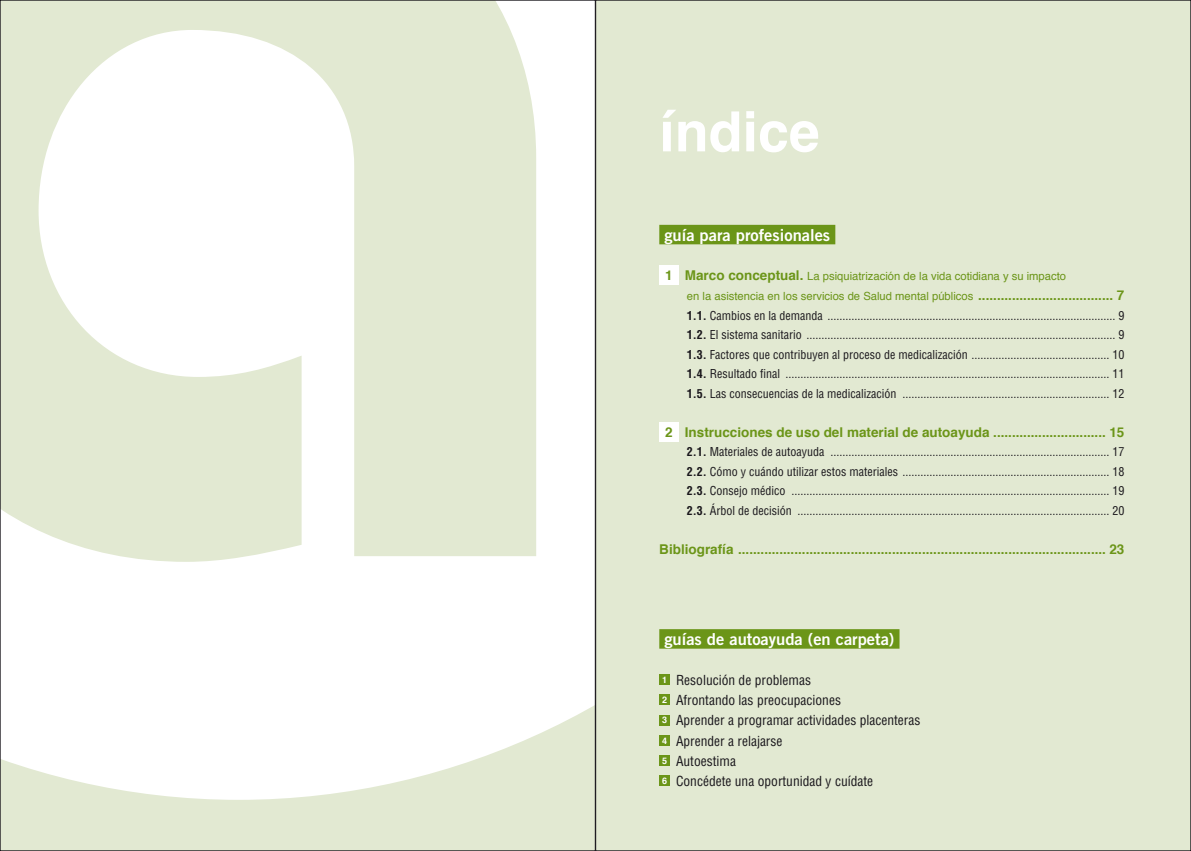
<style>
.page{position:relative;width:1191px;height:851px;background:#fff}
.page>*{position:absolute;margin:0;border:0;box-sizing:border-box;transform-origin:0 0}
.t1{font:700 55.5px "Helvetica";color:#fff}
.t2{font:16.5px "Trade Gothic Bold Two";color:#fff}
.t3{font:700 13.5px "Helvetica";color:#6b9518}
.t4{font:condensed 13.5px/20.2px "Helvetica";color:#1a171c}
.t5{font:condensed 12px/19.5px "Helvetica";color:#1a171c;text-align:justify}
.t6{font:11.25px/19.5px "Helvetica";color:#6b9518}
.s1{font-weight:700;font-size:13.5px}
.s2{font-weight:700}
.s3{font-weight:700;font-stretch:normal;font-size:9px;color:#fff}
</style>
<div class="page">
<div style="left:595px;top:0;width:596px;height:850px;background:#e2e9d2"></div>
<div style="left:659px;top:225px;width:176px;height:19px;background:#6b9518"></div>
<div style="left:659px;top:629px;width:240px;height:19px;background:#6b9518"></div>
<div style="left:659px;top:266px;width:19px;height:19px;background:#fff"></div>
<div style="left:659px;top:422px;width:19px;height:19px;background:#fff"></div>
<div style="left:659px;top:674px;width:11px;height:10px;background:#6b9518"></div>
<div style="left:659px;top:694px;width:11px;height:11px;background:#6b9518"></div>
<div style="left:659px;top:714px;width:11px;height:11px;background:#6b9518"></div>
<div style="left:659px;top:734px;width:11px;height:11px;background:#6b9518"></div>
<div style="left:659px;top:755px;width:11px;height:10px;background:#6b9518"></div>
<div style="left:659px;top:775px;width:11px;height:11px;background:#6b9518"></div>
<svg style="left:2px;top:561px;width:591px;height:287px"></svg>
<svg style="left:2px;top:2px;width:534px;height:559px;fill:#e2e9d2"></svg>
<h1 class="t1" style="left:659px;top:87px;width:162px">índice</h1>
<h2 class="t2" style="left:664px;top:224px;width:167px">guía para profesionales</h2>
<p class="t6" style="left:687px;top:267px;width:439px;text-indent:-22px"><span class="s1">1 Marco conceptual.</span> La psiquiatrización de la vida cotidiana y su impacto<br>en la asistencia en los servicios de Salud mental públicos <span class="s1">.................................... 7</span></p>
<p class="t5" style="left:687px;top:305px;width:439px"><span class="s2">1.1.</span> Cambios en la demanda ................................................................................................ 9<br><span class="s2">1.2.</span> El sistema sanitario ....................................................................................................... 9<br><span class="s2">1.3.</span> Factores que contribuyen al proceso de medicalización .............................................. 10<br><span class="s2">1.4.</span> Resultado final ............................................................................................................ 11<br><span class="s2">1.5.</span> Las consecuencias de la medicalización ..................................................................... 12</p>
<p class="t3" style="left:665px;top:421px;width:461px">2 Instrucciones de uso del material de autoayuda .............................. 15</p>
<p class="t5" style="left:687px;top:442px;width:439px"><span class="s2">2.1.</span> Materiales de autoayuda ............................................................................................. 17<br><span class="s2">2.2.</span> Cómo y cuándo utilizar estos materiales ..................................................................... 18<br><span class="s2">2.3.</span> Consejo médico .......................................................................................................... 19<br><span class="s2">2.3.</span> Árbol de decisión ........................................................................................................ 20</p>
<p class="t3" style="left:659px;top:538px;width:466px">Bibliografía .................................................................................................. 23</p>
<h2 class="t2" style="left:664px;top:628px;width:232px">guías de autoayuda (en carpeta)</h2>
<p class="t4" style="left:662px;top:669px;width:260px"><span class="s3">1</span> Resolución de problemas<br><span class="s3">2</span> Afrontando las preocupaciones<br><span class="s3">3</span> Aprender a programar actividades placenteras<br><span class="s3">4</span> Aprender a relajarse<br><span class="s3">5</span> Autoestima<br><span class="s3">6</span> Concédete una oportunidad y cuídate</p>
</div>
